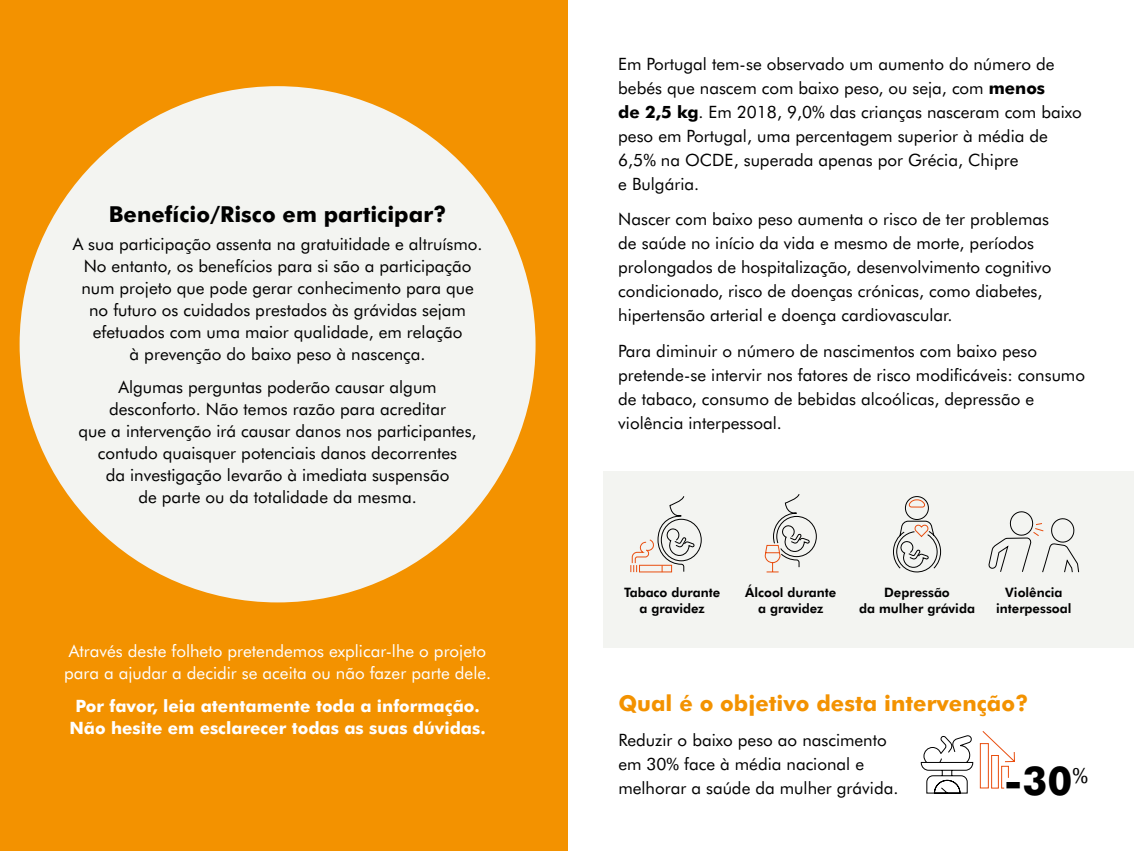
<style>
.page{position:relative;width:1134px;height:851px;background:#fff}
.page>*{position:absolute;margin:0;border:0;box-sizing:border-box;transform-origin:0 0}
.t1{font:800 40px "Futura BT";color:#000}
.t2{font:800 22px "Futura BT";color:#f39200}
.t3{font:800 22px "Futura BT";color:#000}
.t4{font:17px/24px "Futura BT";color:#000}
.t5{font:17px/22px "Futura BT";color:#fff}
.t6{font:800 17px/22px "Futura BT";color:#fff;text-align:center}
.t7{font:700 13px/15.6px "Futura BT";color:#000;text-align:center}
.s1{font-weight:800}
</style>
<div class="page">
<div style="left:0;top:0;width:567px;height:850px;background:#f39200"></div>
<div style="left:20px;top:86px;width:516px;height:516px;background:#f3f4f1;border-radius:50%"></div>
<div style="left:604px;top:471px;width:530px;height:176px;background:#f3f4f1"></div>
<svg style="left:920px;top:735px;width:53px;height:59px"></svg>
<svg style="left:980px;top:731px;width:35px;height:57px"></svg>
<div style="left:661px;top:519px;width:41px;height:42px;border:1px solid #000;border-radius:50%"></div>
<svg style="left:630px;top:496px;width:65px;height:76px"></svg>
<svg style="left:764px;top:494px;width:53px;height:78px"></svg>
<svg style="left:988px;top:511px;width:91px;height:62px"></svg>
<svg style="left:893px;top:496px;width:48px;height:77px"></svg>
<p class="t3" style="left:109px;top:200px;width:339px">Benefício/Risco em participar?</p>
<p class="t4" style="left:73px;top:232px;width:411px;line-height:22px;text-align:center">A sua participação assenta na gratuitidade e altruísmo.<br>No entanto, os benefícios para si são a participação num projeto que pode gerar conhecimento para que no futuro os cuidados prestados às grávidas sejam efetuados com uma maior qualidade, em relação<br>à prevenção do baixo peso à nascença.</p>
<p class="t4" style="left:79px;top:376px;width:400px;line-height:22px;text-align:center">Algumas perguntas poderão causar algum desconforto. Não temos razão para acreditar<br>que a intervenção irá causar danos nos participantes, contudo quaisquer potenciais danos decorrentes<br>da investigação levarão à imediata suspensão<br>de parte ou da totalidade da mesma.</p>
<p class="t5" style="left:64px;top:639px;width:429px">Através deste folheto pretendemos explicar-lhe o projeto para a ajudar a decidir se aceita ou não fazer parte dele.</p>
<p class="t6" style="left:69px;top:694px;width:418px">Por favor, leia atentamente toda a informação.<br>Não hesite em esclarecer todas as suas dúvidas.</p>
<p class="t4" style="left:618px;top:52px;width:465px">Em Portugal tem-se observado um aumento do número de bebés que nascem com baixo peso, ou seja, com <span class="s1">menos<br>de 2,5 kg</span>. Em 2018, 9,0% das crianças nasceram com baixo peso em Portugal, uma percentagem superior à média de 6,5% na OCDE, superada apenas por Grécia, Chipre<br>e Bulgária.</p>
<p class="t4" style="left:618px;top:207px;width:435px">Nascer com baixo peso aumenta o risco de ter problemas de saúde no início da vida e mesmo de morte, períodos prolongados de hospitalização, desenvolvimento cognitivo condicionado, risco de doenças crónicas, como diabetes, hipertensão arterial e doença cardiovascular.</p>
<p class="t4" style="left:618px;top:338px;width:468px">Para diminuir o número de nascimentos com baixo peso pretende-se intervir nos fatores de risco modificáveis: consumo de tabaco, consumo de bebidas alcoólicas, depressão e violência interpessoal.</p>
<p class="t7" style="left:624px;top:584px;width:98px">Tabaco durante a gravidez</p>
<p class="t7" style="left:745px;top:584px;width:93px">Álcool durante a gravidez</p>
<p class="t7" style="left:859px;top:584px;width:117px">Depressão<br>da mulher grávida</p>
<p class="t7" style="left:996px;top:584px;width:77px">Violência interpessoal</p>
<p class="t2" style="left:618px;top:689px;width:412px">Qual é o objetivo desta intervenção?</p>
<p class="t4" style="left:618px;top:727px;width:282px">Reduzir o baixo peso ao nascimento em 30% face à média nacional e melhorar a saúde da mulher grávida.</p>
<h1 class="t1" style="left:1004px;top:755px;width:85px">-30<sup>%</sup></h1>
</div>
